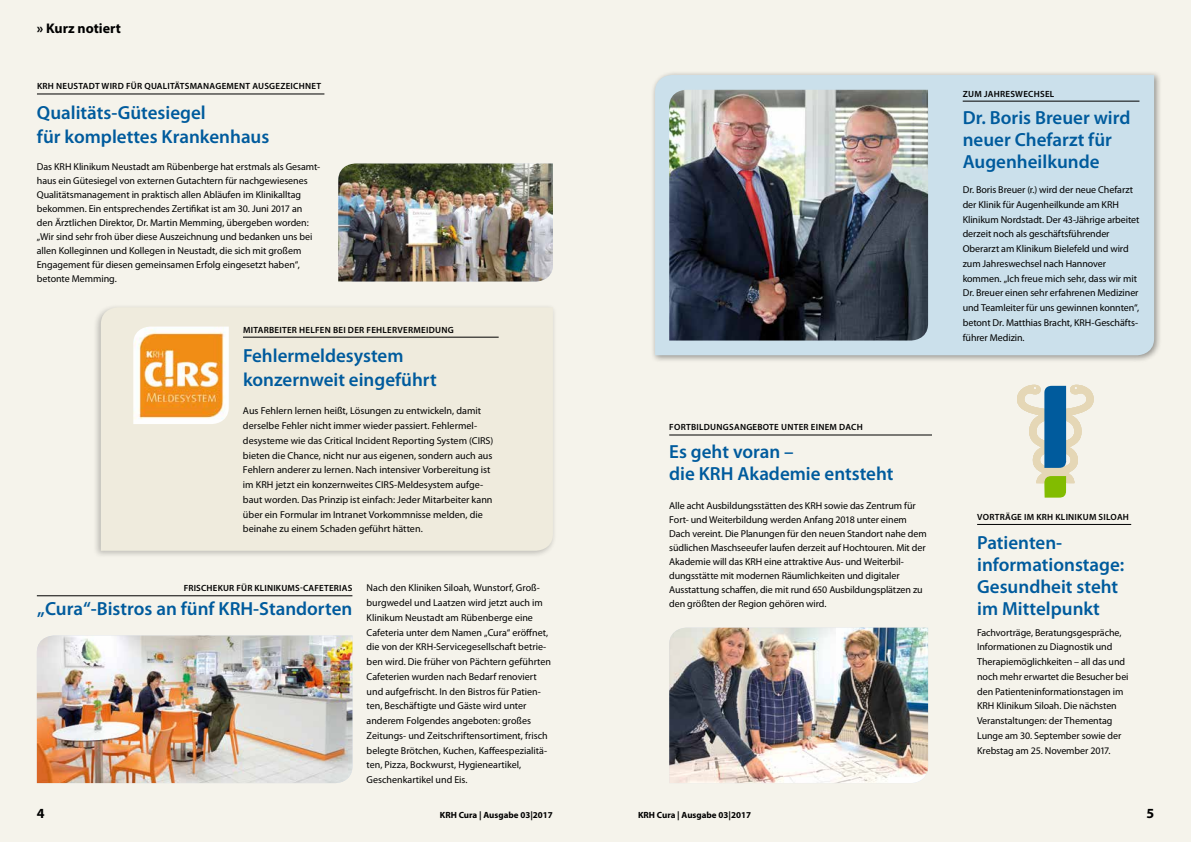
<style>
.page{position:relative;width:1191px;height:842px;background:#f5f3eb}
.page>*{position:absolute;margin:0;border:0;box-sizing:border-box;transform-origin:0 0}
.t1{font:600 19px/22px "Myriad Pro";color:#005b9d}
.t2{font:700 14px "Myriad Pro";color:#000}
.t3{font:10px/14.8px "Myriad Pro";letter-spacing:-.005em;color:#000}
.t4{font:600 9px "Myriad Pro";letter-spacing:.03em;color:#000}
.t5{font:700 9px "Myriad Pro";color:#000}
</style>
<div class="page">
<div style="left:651px;top:71px;width:511px;height:292px;background:#000;opacity:.4"></div>
<div style="left:655px;top:75px;width:499px;height:280px;background:#cbe0eb"></div>
<img style="left:37px;top:635px;width:315px;height:148px">
<img style="left:669px;top:628px;width:259px;height:155px">
<img style="left:338px;top:164px;width:215px;height:117px">
<img style="left:669px;top:90px;width:259px;height:250px">
<div style="left:93px;top:303px;width:464px;height:256px;background:#000;opacity:.4"></div>
<div style="left:101px;top:307px;width:452px;height:244px;background:#efebdd"></div>
<hr style="left:243px;top:337px;width:255px;height:1px;background:#000">
<img style="left:133px;top:327px;width:96px;height:97px">
<svg style="left:1017px;top:385px;width:77px;height:113px"></svg>
<hr style="left:37px;top:595px;width:315px;height:1px;background:#000">
<hr style="left:37px;top:94px;width:287px;height:1px;background:#000">
<hr style="left:977px;top:524px;width:154px;height:1px;background:#000">
<hr style="left:669px;top:435px;width:263px;height:1px;background:#000">
<hr style="left:962px;top:101px;width:177px;height:1px;background:#000">
<h2 class="t2" style="left:37px;top:19px;width:86px">» Kurz notiert</h2>
<p class="t4" style="left:37px;top:81px;width:285px">KRH NEUSTADT WIRD FÜR QUALITÄTSMANAGEMENT AUSGEZEICHNET</p>
<h1 class="t1" style="left:37px;top:100px;width:234px;line-height:24px">Qualitäts-Gütesiegel<br>für komplettes Krankenhaus</h1>
<p class="t3" style="left:37px;top:159px;width:285px;line-height:14px">Das KRH Klinikum Neustadt am Rübenberge hat erstmals als Gesamt&shy;haus ein Gütesiegel von externen Gutachtern für nachgewiesenes Qualitätsmanagement in praktisch allen Abläufen im Klinikalltag bekommen. Ein entsprechendes Zertifikat ist am 30. Juni 2017 an den Ärztlichen Direktor, Dr. Martin Memming, übergeben worden: „Wir sind sehr froh über diese Auszeichnung und bedanken uns bei allen Kolleginnen und Kollegen in Neustadt, die sich mit großem Engagement für diesen gemeinsamen Erfolg eingesetzt haben“, betonte Memming.</p>
<p class="t4" style="left:243px;top:324px;width:212px">MITARBEITER HELFEN BEI DER FEHLERVERMEIDUNG</p>
<h1 class="t1" style="left:243px;top:343px;width:195px;line-height:24px">Fehlermeldesystem konzernweit eingeführt</h1>
<p class="t3" style="left:243px;top:403px;width:252px">Aus Fehlern lernen heißt, Lösungen zu entwickeln, damit derselbe Fehler nicht immer wieder passiert. Fehlermel&shy;desysteme wie das Critical Incident Reporting System (CIRS) bieten die Chance, nicht nur aus eigenen, sondern auch aus Fehlern anderer zu lernen. Nach intensiver Vorbereitung ist im KRH jetzt ein konzernweites CIRS-Meldesystem aufge&shy;baut worden. Das Prinzip ist einfach: Jeder Mitarbeiter kann über ein Formular im Intranet Vorkommnisse melden, die beinahe zu einem Schaden geführt hätten.</p>
<p class="t4" style="left:184px;top:582px;width:170px">FRISCHEKUR FÜR KLINIKUMS-CAFETERIAS</p>
<h1 class="t1" style="left:37px;top:597px;width:317px">„Cura“-Bistros an fünf KRH-Standorten</h1>
<p class="t3" style="left:366px;top:580px;width:186px">Nach den Kliniken Siloah, Wunstorf, Groß&shy;burgwedel und Laatzen wird jetzt auch im Klinikum Neustadt am Rübenberge eine Cafeteria unter dem Namen „Cura“ eröffnet, die von der KRH-Servicegesellschaft betrie&shy;ben wird. Die früher von Pächtern geführten Cafeterien wurden nach Bedarf renoviert und aufgefrischt. In den Bistros für Patien&shy;ten, Beschäftigte und Gäste wird unter anderem Folgendes angeboten: großes Zeitungs- und Zeitschriftensortiment, frisch belegte Brötchen, Kuchen, Kaffeespezialitä&shy;ten, Pizza, Bockwurst, Hygieneartikel, Geschenkartikel und Eis.</p>
<p class="t4" style="left:669px;top:422px;width:195px">FORTBILDUNGSANGEBOTE UNTER EINEM DACH</p>
<h1 class="t1" style="left:669px;top:440px;width:226px">Es geht voran –<br>die KRH Akademie entsteht</h1>
<p class="t3" style="left:669px;top:498px;width:259px;line-height:14px">Alle acht Ausbildungsstätten des KRH sowie das Zentrum für Fort- und Weiterbildung werden Anfang 2018 unter einem Dach vereint. Die Planungen für den neuen Standort nahe dem südlichen Maschseeufer laufen derzeit auf Hochtouren. Mit der Akademie will das KRH eine attraktive Aus- und Weiterbil&shy;dungsstätte mit modernen Räumlichkeiten und digitaler Ausstattung schaffen, die mit rund 650 Ausbildungsplätzen zu den größten der Region gehören wird.</p>
<p class="t4" style="left:962px;top:88px;width:93px">ZUM JAHRESWECHSEL</p>
<h1 class="t1" style="left:962px;top:106px;width:169px">Dr. Boris Breuer wird neuer Chefarzt für<br>Augenheilkunde</h1>
<p class="t3" style="left:962px;top:182px;width:178px">Dr. Boris Breuer (r.) wird der neue Chefarzt der Klinik für Augenheilkunde am KRH Klinikum Nordstadt. Der 43-Jährige arbeitet derzeit noch als geschäftsführender Oberarzt am Klinikum Bielefeld und wird zum Jahreswechsel nach Hannover kommen. „Ich freue mich sehr, dass wir mit Dr. Breuer einen sehr erfahrenen Mediziner und Teamleiter für uns gewinnen konnten“, betont Dr. Matthias Bracht, KRH-Geschäfts&shy;führer Medizin.</p>
<p class="t4" style="left:977px;top:511px;width:153px">VORTRÄGE IM KRH KLINIKUM SILOAH</p>
<h1 class="t1" style="left:977px;top:531px;width:149px">Patienten&shy;informationstage:<br>Gesundheit steht im Mittelpunkt</h1>
<p class="t3" style="left:977px;top:625px;width:153px">Fachvorträge, Beratungsgespräche, Informationen zu Diagnostik und Therapiemöglichkeiten – all das und noch mehr erwartet die Besucher bei den Patienteninformationstagen im KRH Klinikum Siloah. Die nächsten Veranstaltungen: der Thementag Lunge am 30. September sowie der Krebstag am 25. November 2017.</p>
<h2 class="t2" style="left:37px;top:804px;width:9px">4</h2>
<p class="t5" style="left:440px;top:809px;width:114px">KRH Cura | Ausgabe 03|2017</p>
<p class="t5" style="left:638px;top:809px;width:114px">KRH Cura | Ausgabe 03|2017</p>
<h2 class="t2" style="left:1146px;top:804px;width:9px">5</h2>
</div>
